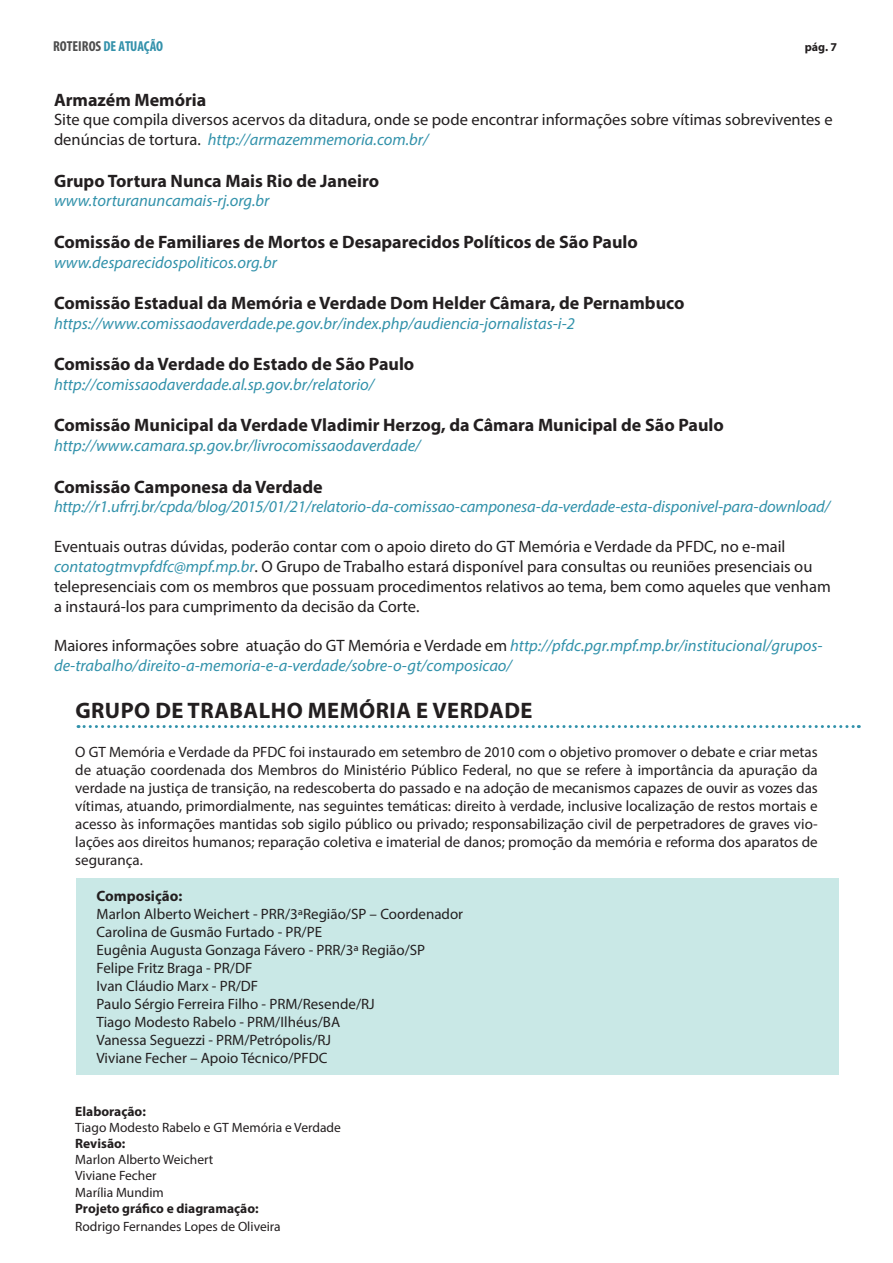
<style>
.page{position:relative;width:893px;height:1263px;background:#fff}
.page>*{position:absolute;margin:0;border:0;box-sizing:border-box;transform-origin:0 0}
.Estilo_de_parágrafo{font:700 22.5px "Myriad Pro";letter-spacing:.02em;color:#231f20}
.t1{font:700 18px "Myriad Pro";color:#231f20}
.t2{font:italic 16.5px/19.8px "Myriad Pro";color:#3292ab}
.t3{font:16.5px/19.8px "Myriad Pro";color:#231f20}
.t4{font:15px/18px "Myriad Pro";color:#231f20;text-align:justify}
.t5{font:700 15px "Myriad Pro";color:#231f20}
.t6{font:700 condensed 14.4px "Myriad Pro";color:#3391ab}
.t7{font:13.5px/16.2px "Myriad Pro";color:#231f20}
.t8{font:700 12px "Myriad Pro";color:#231f20}
.s1{color:#4d4d4d}
.s2{font-style:italic;color:#3292ab}
.s3{font-style:normal;color:#231f20}
.s4{font-weight:700}
</style>
<div class="page">
<div style="left:77px;top:878px;width:762px;height:197px;background:#c9e8e6"></div>
<svg style="left:78px;top:725px;width:781px;height:3px"></svg>
<p class="t6" style="left:53px;top:37px;width:111px"><span class="s1">ROTEIROS</span> DE ATUAÇÃO</p>
<p class="t8" style="left:805px;top:39px;width:34px">pág. 7</p>
<p class="t1" style="left:54px;top:88px;width:154px">Armazém Memória</p>
<p class="t3" style="left:54px;top:110px;width:780px">Site que compila diversos acervos da ditadura, onde se pode encontrar informações sobre vítimas sobreviventes e denúncias de tortura. <span class="s2">http://armazemmemoria.com.br/</span></p>
<p class="t1" style="left:54px;top:169px;width:327px">Grupo Tortura Nunca Mais Rio de Janeiro</p>
<p class="t2" style="left:54px;top:191px;width:217px">www.torturanuncamais-rj.org.br</p>
<p class="t1" style="left:54px;top:230px;width:585px">Comissão de Familiares de Mortos e Desaparecidos Políticos de São Paulo</p>
<p class="t2" style="left:54px;top:252px;width:224px">www.desparecidospoliticos.org.br</p>
<p class="t1" style="left:54px;top:291px;width:632px">Comissão Estadual da Memória e Verdade Dom Helder Câmara, de Pernambuco</p>
<p class="t2" style="left:54px;top:313px;width:522px">https://www.comissaodaverdade.pe.gov.br/index.php/audiencia-jornalistas-i-2</p>
<p class="t1" style="left:54px;top:352px;width:362px">Comissão da Verdade do Estado de São Paulo</p>
<p class="t2" style="left:54px;top:374px;width:322px">http://comissaodaverdade.al.sp.gov.br/relatorio/</p>
<p class="t1" style="left:54px;top:414px;width:671px">Comissão Municipal da Verdade Vladimir Herzog, da Câmara Municipal de São Paulo</p>
<p class="t2" style="left:54px;top:436px;width:368px">http://www.camara.sp.gov.br/livrocomissaodaverdade/</p>
<p class="t1" style="left:54px;top:475px;width:270px">Comissão Camponesa da Verdade</p>
<p class="t2" style="left:54px;top:497px;width:777px">http://r1.ufrrj.br/cpda/blog/2015/01/21/relatorio-da-comissao-camponesa-da-verdade-esta-disponivel-para-download/</p>
<p class="t3" style="left:54px;top:536px;width:778px">Eventuais outras dúvidas, poderão contar com o apoio direto do GT Memória e Verdade da PFDC, no e-mail <span class="s2">contatogtmvpfdfc@mpf.mp.br</span>. O Grupo de Trabalho estará disponível para consultas ou reuniões presenciais ou telepresenciais com os membros que possuam procedimentos relativos ao tema, bem como aqueles que venham a instaurá-los para cumprimento da decisão da Corte.</p>
<p class="t2" style="left:54px;top:635px;width:770px"><span class="s3">Maiores informações sobre atuação do GT Memória e Verdade em</span> http://pfdc.pgr.mpf.mp.br/institucional/grupos&shy;de-trabalho/direito-a-memoria-e-a-verdade/sobre-o-gt/composicao/</p>
<p class="Estilo_de_parágrafo" style="left:75px;top:695px;width:459px">GRUPO DE TRABALHO MEMÓRIA E VERDADE</p>
<p class="t4" style="left:75px;top:743px;width:744px">O GT Memória e Verdade da PFDC foi instaurado em setembro de 2010 com o objetivo promover o debate e criar metas de atuação coordenada dos Membros do Ministério Público Federal, no que se refere à importância da apuração da verdade na justiça de transição, na redescoberta do passado e na adoção de mecanismos capazes de ouvir as vozes das vítimas, atuando, primordialmente, nas seguintes temáticas: direito à verdade, inclusive localização de restos mortais e acesso às informações mantidas sob sigilo público ou privado; responsabilização civil de perpetradores de graves vio&shy;lações aos direitos humanos; reparação coletiva e imaterial de danos; promoção da memória e reforma dos aparatos de segurança.</p>
<p class="t5" style="left:97px;top:886px;width:87px">Composição:</p>
<p class="t4" style="left:97px;top:905px;width:368px">Marlon Alberto Weichert - PRR/3ªRegião/SP – Coordenador</p>
<p class="t4" style="left:97px;top:923px;width:227px">Carolina de Gusmão Furtado - PR/PE</p>
<p class="t4" style="left:97px;top:941px;width:330px">Eugênia Augusta Gonzaga Fávero - PRR/3ª Região/SP</p>
<p class="t4" style="left:97px;top:959px;width:157px">Felipe Fritz Braga - PR/DF</p>
<p class="t4" style="left:97px;top:977px;width:163px">Ivan Cláudio Marx - PR/DF</p>
<p class="t4" style="left:97px;top:995px;width:280px">Paulo Sérgio Ferreira Filho - PRM/Resende/RJ</p>
<p class="t4" style="left:97px;top:1013px;width:245px">Tiago Modesto Rabelo - PRM/Ilhéus/BA</p>
<p class="t4" style="left:97px;top:1031px;width:236px">Vanessa Seguezzi - PRM/Petrópolis/RJ</p>
<p class="t4" style="left:97px;top:1049px;width:232px">Viviane Fecher – Apoio Técnico/PFDC</p>
<p class="t7" style="left:75px;top:1103px;width:267px"><span class="s4">Elaboração:<br></span>Tiago Modesto Rabelo e GT Memória e Verdade</p>
<p class="t7" style="left:75px;top:1135px;width:140px"><span class="s4">Revisão:<br></span>Marlon Alberto Weichert</p>
<p class="t7" style="left:75px;top:1167px;width:83px">Viviane Fecher</p>
<p class="t7" style="left:75px;top:1184px;width:90px">Marília Mundim</p>
<p class="t7" style="left:75px;top:1199px;width:207px;line-height:18px"><span class="s4">Projeto gráfico e diagramação:<br></span>Rodrigo Fernandes Lopes de Oliveira</p>
</div>
